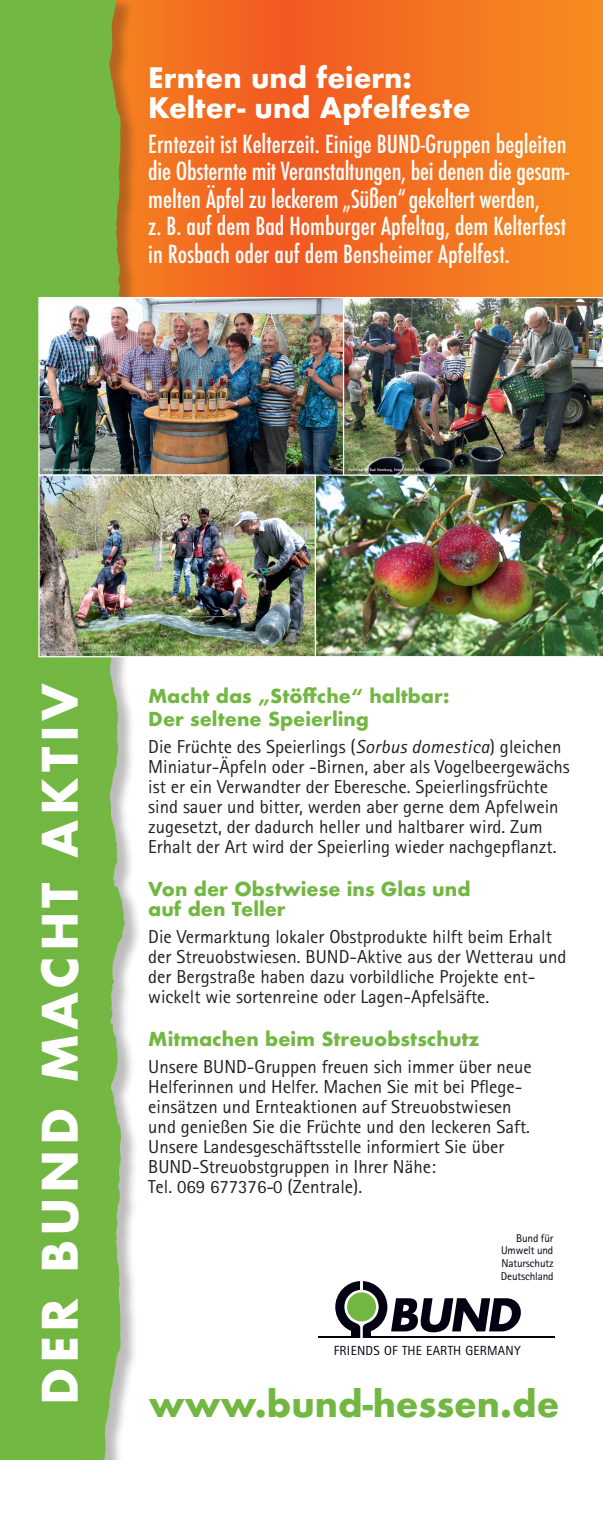
<style>
.page{position:relative;width:603px;height:1531px;background:#fff}
.page>*{position:absolute;margin:0;border:0;box-sizing:border-box;transform-origin:0 0}
.t1{font:700 47.5px "Futura";letter-spacing:.09em;color:#fff}
.t2{font:700 35px "Futura";color:#73b743}
.t3{font:700 27.5px/30px "Futura";color:#fff}
.t4{font:500 condensed 24.25px/27.5px "Futura";color:#fff}
.t5{font:18.75px/20px "Rotis Sans Serif";color:#231f20}
.t6{font:700 18.75px/22.5px "Futura";color:#73b743}
.t7{font:13.2px "Agfa Rotis Sans Serif";letter-spacing:.02em;color:#010111}
.t8{font:11.25px/12.6px "Agfa Rotis Sans Serif";letter-spacing:-.015em;color:#010111;text-align:justify}
.t9{font:700 4px "Rotis Sans Serif";color:#fff}
.s1{font-style:italic}
</style>
<div class="page">
<svg style="left:142px;top:0;width:460px;height:297px;background:#f37020"></svg>
<svg style="left:391px;top:1298px;width:130px;height:34px"></svg>
<div style="left:335px;top:1281px;width:52px;height:52px;background:#010111;border-radius:50%"></div>
<svg style="left:344px;top:1290px;width:34px;height:34px"></svg>
<div style="left:347px;top:1292px;width:29px;height:29px;background:#73b743;border-radius:50%"></div>
<div style="left:351px;top:1327px;width:20px;height:10px;background:#010111"></div>
<hr style="left:318px;top:1336px;width:237px;height:2px;background:#010111">
<svg style="left:354px;top:1322px;width:14px;height:16px"></svg>
<svg style="left:360px;top:1281px;width:2px;height:10px"></svg>
<div style="left:67px;top:0;width:75px;height:1460px;background:#231f20;opacity:.3"></div>
<div style="left:81px;top:0;width:28px;height:1460px;background:#74b843"></div>
<div style="left:0;top:0;width:81px;height:1471px;background:#73b743"></div>
<div style="left:0;top:1460px;width:204px;height:49px;background:#fff"></div>
<img style="left:316px;top:476px;width:286px;height:181px">
<img style="left:40px;top:299px;width:303px;height:175px">
<img style="left:40px;top:476px;width:274px;height:179px">
<div style="left:38px;top:474px;width:278px;height:183px;border:1px solid #fff"></div>
<img style="left:343px;top:298px;width:259px;height:178px">
<hr style="left:348px;top:469px;width:77px;height:4px;background:#231f20;opacity:.75">
<svg style="left:43px;top:650px;width:76px;height:4px"></svg>
<h3 class="t3" style="left:148px;top:62px;width:323px">Ernten und feiern:<br>Kelter- und Apfelfeste</h3>
<p class="t4" style="left:148px;top:130px;width:422px">Erntezeit ist Kelterzeit. Einige BUND-Gruppen begleiten die Obsternte mit Veranstaltungen, bei denen die gesam&shy;melten Äpfel zu leckerem „Süßen“ gekeltert werden,<br>z. B. auf dem Bad Homburger Apfeltag, dem Kelterfest in Rosbach oder auf dem Bensheimer Apfelfest.</p>
<p class="t9" style="left:44px;top:467px;width:72px">Wetterauer Gold, Foto: Axel Müller (NABU)</p>
<p class="t9" style="left:348px;top:467px;width:77px">Apfeltage in Bad Homburg, Foto: Hilbert Baldt</p>
<p class="t9" style="left:43px;top:649px;width:77px">Gemeinsam engagieren, Foto: Karl-Heinz Bärtl</p>
<h1 class="t1" style="left:26px;top:1404px;width:722px;rotate:-90deg">DER BUND MACHT AKTIV</h1>
<p class="t9" style="left:321px;top:649px;width:72px">Speierlingfrucht, Foto: Rüdiger Steinmetzer</p>
<p class="t6" style="left:148px;top:685px;width:303px">Macht das „Stöffche“ haltbar:<br>Der seltene Speierling</p>
<p class="t5" style="left:148px;top:737px;width:423px">Die Früchte des Speierlings (<span class="s1">Sorbus domestica</span>) gleichen Miniatur-Äpfeln oder -Birnen, aber als Vogelbeergewächs ist er ein Verwandter der Eberesche. Speierlingsfrüchte sind sauer und bitter, werden aber gerne dem Apfelwein zugesetzt, der dadurch heller und haltbarer wird. Zum Erhalt der Art wird der Speierling wieder nachgepflanzt.</p>
<p class="t6" style="left:148px;top:878px;width:323px;line-height:20px">Von der Obstwiese ins Glas und auf den Teller</p>
<p class="t5" style="left:148px;top:927px;width:419px">Die Vermarktung lokaler Obstprodukte hilft beim Erhalt der Streuobstwiesen. BUND-Aktive aus der Wetterau und der Bergstraße haben dazu vorbildliche Projekte ent&shy;wickelt wie sortenreine oder Lagen-Apfelsäfte.</p>
<p class="t6" style="left:148px;top:1027px;width:333px">Mitmachen beim Streuobstschutz</p>
<p class="t5" style="left:148px;top:1057px;width:385px">Unsere BUND-Gruppen freuen sich immer über neue Helferinnen und Helfer. Machen Sie mit bei Pflege&shy;einsätzen und Ernteaktionen auf Streuobstwiesen und genießen Sie die Früchte und den leckeren Saft.<br>Unsere Landesgeschäftsstelle informiert Sie über BUND-Streuobstgruppen in Ihrer Nähe:<br>Tel. 069 677376-0 (Zentrale).</p>
<p class="t8" style="left:500px;top:1231px;width:54px;text-indent:15px">Bund für Umwelt und Naturschutz Deutschland</p>
<p class="t7" style="left:333px;top:1343px;width:188px">FRIENDS OF THE EARTH GERMANY</p>
<h2 class="t2" style="left:149px;top:1378px;width:411px">www.bund-hessen.de</h2>
</div>
